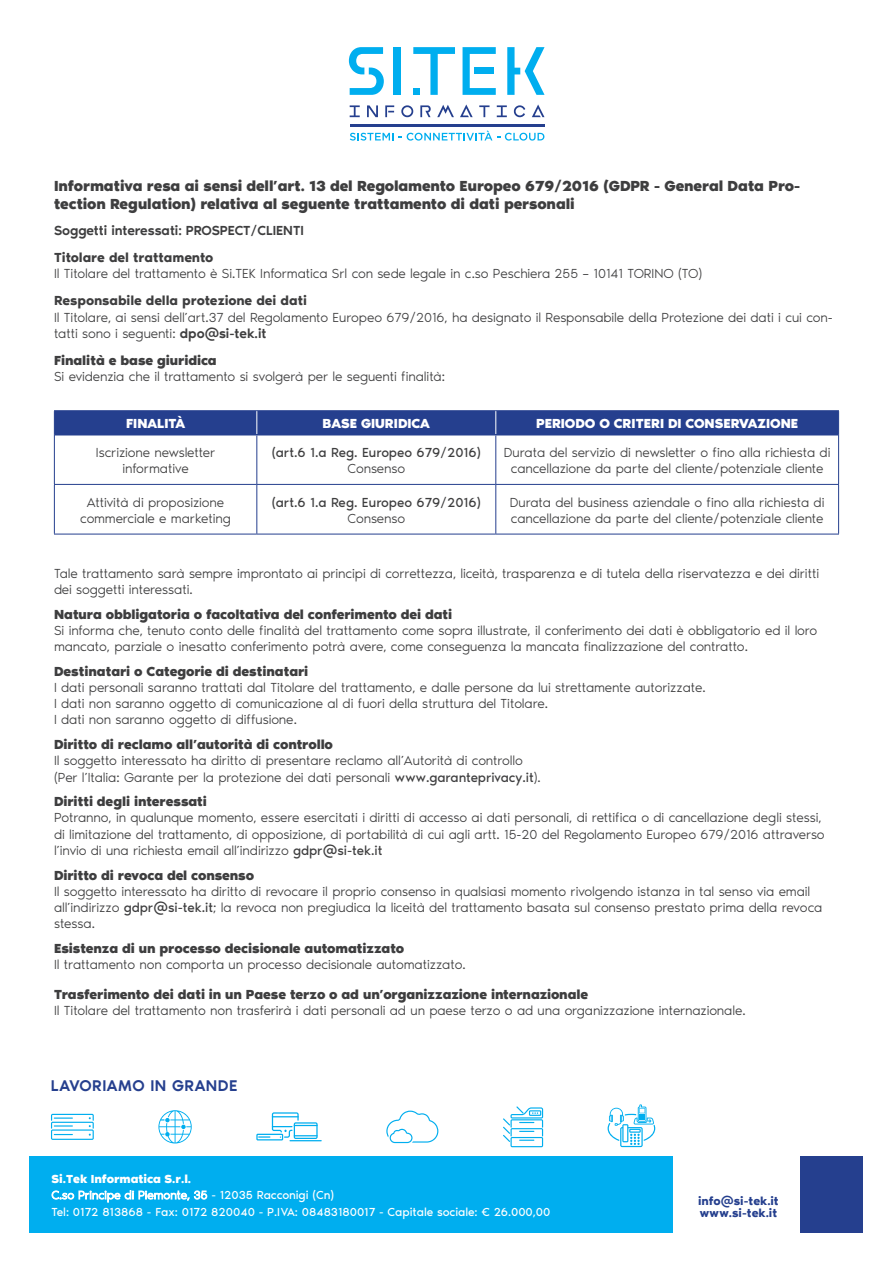
<style>
.page{position:relative;width:893px;height:1263px;background:#fff}
.page>*{position:absolute;margin:0;border:0;box-sizing:border-box;transform-origin:0 0}
.t1{font:500 15.9px "Noir Pro";letter-spacing:.03em;color:#253f8e}
.t2{font:700 15px/18px "Noir Pro";letter-spacing:-.01em;color:#3e3e3f}
.t3{font:300 13.5px/16.2px "Noir Pro";letter-spacing:-.01em;color:#3e3e3f}
.t4{font:700 13.5px "Noir Pro";letter-spacing:-.01em;color:#3e3e3f}
.t5{font:13.5px "Noir Pro";color:#3e3e3f}
.t6{font:600 13.5px "Noir Pro";letter-spacing:-.01em;color:#3e3e3f}
.t7{font:700 13.5px "Noir Pro";color:#fff}
.t8{font:500 13.5px "Noir Pro";letter-spacing:-.01em;color:#3e3e3f}
.t9{font:12px/16.2px "Noir Pro";color:#fff}
.t10{font:600 12px/12px "Noir Pro";color:#253f8e}
.s1{font-weight:500}
.s2{font-weight:400}
.s3{font-weight:700}
.s4{font-weight:300}
</style>
<div class="page">
<div style="left:30px;top:1157px;width:643px;height:76px;background:#00aeef"></div>
<div style="left:800px;top:1157px;width:63px;height:76px;background:#253f8e"></div>
<div style="left:394px;top:47px;width:7px;height:48px;background:#00aeef"></div>
<svg style="left:413px;top:47px;width:42px;height:48px"></svg>
<svg style="left:463px;top:47px;width:33px;height:48px"></svg>
<div style="left:474px;top:68px;width:19px;height:6px;background:#00aeef"></div>
<svg style="left:507px;top:47px;width:37px;height:48px"></svg>
<svg style="left:349px;top:47px;width:35px;height:48px"></svg>
<svg style="left:350px;top:105px;width:10px;height:12px"></svg>
<svg style="left:367px;top:105px;width:11px;height:12px"></svg>
<svg style="left:385px;top:105px;width:9px;height:12px"></svg>
<svg style="left:401px;top:105px;width:12px;height:12px"></svg>
<svg style="left:420px;top:105px;width:11px;height:12px"></svg>
<svg style="left:437px;top:105px;width:17px;height:12px"></svg>
<svg style="left:460px;top:104px;width:13px;height:13px"></svg>
<svg style="left:479px;top:105px;width:10px;height:12px"></svg>
<svg style="left:497px;top:105px;width:10px;height:12px"></svg>
<svg style="left:514px;top:105px;width:11px;height:12px"></svg>
<svg style="left:532px;top:104px;width:12px;height:13px"></svg>
<hr style="left:350px;top:125px;width:194px;height:2px;background:#253f8e">
<svg style="left:350px;top:133px;width:43px;height:8px"></svg>
<svg style="left:399px;top:130px;width:145px;height:11px"></svg>
<svg style="left:386px;top:1110px;width:52px;height:33px"></svg>
<svg style="left:158px;top:1110px;width:34px;height:33px"></svg>
<svg style="left:51px;top:1114px;width:43px;height:26px"></svg>
<hr style="left:289px;top:1140px;width:33px;height:1px;background:#00aeef">
<svg style="left:256px;top:1112px;width:62px;height:28px"></svg>
<svg style="left:503px;top:1106px;width:40px;height:41px"></svg>
<svg style="left:608px;top:1104px;width:47px;height:43px"></svg>
<hr style="left:54px;top:410px;width:203px;height:1px;background:#253f8e">
<hr style="left:257px;top:410px;width:239px;height:1px;background:#253f8e">
<hr style="left:496px;top:410px;width:343px;height:1px;background:#253f8e">
<hr style="left:54px;top:435px;width:1px;height:49px;background:#253f8e">
<hr style="left:256px;top:435px;width:1px;height:49px;background:#253f8e">
<hr style="left:495px;top:435px;width:1px;height:49px;background:#253f8e">
<hr style="left:838px;top:435px;width:1px;height:49px;background:#253f8e">
<hr style="left:54px;top:484px;width:203px;height:1px;background:#253f8e">
<hr style="left:54px;top:485px;width:1px;height:49px;background:#253f8e">
<hr style="left:257px;top:484px;width:239px;height:1px;background:#253f8e">
<hr style="left:256px;top:485px;width:1px;height:49px;background:#253f8e">
<hr style="left:496px;top:484px;width:343px;height:1px;background:#253f8e">
<hr style="left:495px;top:485px;width:1px;height:49px;background:#253f8e">
<hr style="left:838px;top:485px;width:1px;height:49px;background:#253f8e">
<hr style="left:54px;top:534px;width:203px;height:1px;background:#253f8e">
<hr style="left:257px;top:534px;width:239px;height:1px;background:#253f8e">
<hr style="left:496px;top:534px;width:343px;height:1px;background:#253f8e">
<div style="left:54px;top:411px;width:785px;height:24px;background:#253f8e"></div>
<p class="t2" style="left:54px;top:175px;width:748px">Informativa resa ai sensi dell’art. 13 del Regolamento Europeo 679/2016 (GDPR - General Data Pro&shy;tection Regulation) relativa al seguente trattamento di dati personali</p>
<p class="t8" style="left:54px;top:220px;width:251px">Soggetti interessati: PROSPECT/CLIENTI</p>
<p class="t6" style="left:54px;top:247px;width:161px">Titolare del trattamento</p>
<p class="t3" style="left:54px;top:265px;width:650px">Il Titolare del trattamento è Si.TEK Informatica Srl con sede legale in c.so Peschiera 255 – 10141 TORINO (TO)</p>
<p class="t6" style="left:54px;top:290px;width:254px">Responsabile della protezione dei dati</p>
<p class="t3" style="left:54px;top:308px;width:780px">Il Titolare, ai sensi dell’art.37 del Regolamento Europeo 679/2016, ha designato il Responsabile della Protezione dei dati i cui con&shy;tatti sono i seguenti: <span class="s1">dpo@si-tek.it</span></p>
<p class="t4" style="left:54px;top:349px;width:164px">Finalità e base giuridica</p>
<p class="t3" style="left:54px;top:367px;width:393px">Si evidenzia che il trattamento si svolgerà per le seguenti finalità:</p>
<p class="t7" style="left:126px;top:412px;width:60px">FINALITÀ</p>
<p class="t7" style="left:323px;top:412px;width:109px">BASE GIURIDICA</p>
<p class="t7" style="left:536px;top:412px;width:263px">PERIODO O CRITERI DI CONSERVAZIONE</p>
<p class="t3" style="left:96px;top:443px;width:121px;text-align:center">Iscrizione newsletter informative</p>
<p class="t5" style="left:272px;top:442px;width:211px">(art.6 1.a Reg. Europeo 679/2016)</p>
<p class="t3" style="left:504px;top:443px;width:328px;text-align:center">Durata del servizio di newsletter o fino alla richiesta di cancellazione da parte del cliente/potenziale cliente</p>
<p class="t3" style="left:347px;top:460px;width:59px">Consenso</p>
<p class="t3" style="left:80px;top:493px;width:152px;text-align:center">Attività di proposizione commerciale e marketing</p>
<p class="t5" style="left:272px;top:492px;width:211px">(art.6 1.a Reg. Europeo 679/2016)</p>
<p class="t3" style="left:347px;top:509px;width:59px">Consenso</p>
<p class="t3" style="left:510px;top:493px;width:316px">Durata del business aziendale o fino alla richiesta di cancellazione da parte del cliente/potenziale cliente</p>
<p class="t3" style="left:54px;top:564px;width:767px">Tale trattamento sarà sempre improntato ai principi di correttezza, liceità, trasparenza e di tutela della riservatezza e dei diritti dei soggetti interessati.</p>
<p class="t4" style="left:54px;top:603px;width:400px">Natura obbligatoria o facoltativa del conferimento dei dati</p>
<p class="t3" style="left:54px;top:621px;width:765px">Si informa che, tenuto conto delle finalità del trattamento come sopra illustrate, il conferimento dei dati è obbligatorio ed il loro mancato, parziale o inesatto conferimento potrà avere, come conseguenza la mancata finalizzazione del contratto.</p>
<p class="t4" style="left:54px;top:660px;width:256px">Destinatari o Categorie di destinatari</p>
<p class="t3" style="left:54px;top:679px;width:653px">I dati personali saranno trattati dal Titolare del trattamento, e dalle persone da lui strettamente autorizzate.<br>I dati non saranno oggetto di comunicazione al di fuori della struttura del Titolare.<br>I dati non saranno oggetto di diffusione.</p>
<p class="t4" style="left:54px;top:733px;width:280px">Diritto di reclamo all’autorità di controllo</p>
<p class="t3" style="left:54px;top:752px;width:488px">Il soggetto interessato ha diritto di presentare reclamo all’Autorità di controllo (Per l’Italia: Garante per la protezione dei dati personali <span class="s2">www.garanteprivacy.it</span>).</p>
<p class="t4" style="left:54px;top:791px;width:155px">Diritti degli interessati</p>
<p class="t3" style="left:54px;top:809px;width:772px">Potranno, in qualunque momento, essere esercitati i diritti di accesso ai dati personali, di rettifica o di cancellazione degli stessi, di limitazione del trattamento, di opposizione, di portabilità di cui agli artt. 15-20 del Regolamento Europeo 679/2016 attraverso l’invio di una richiesta email all’indirizzo <span class="s2">gdpr@si-tek.it</span></p>
<p class="t4" style="left:54px;top:864px;width:202px">Diritto di revoca del consenso</p>
<p class="t3" style="left:54px;top:882px;width:770px">Il soggetto interessato ha diritto di revocare il proprio consenso in qualsiasi momento rivolgendo istanza in tal senso via email all’indirizzo <span class="s2">gdpr@si-tek.it</span>; la revoca non pregiudica la liceità del trattamento basata sul consenso prestato prima della revoca stessa.</p>
<p class="t4" style="left:54px;top:937px;width:352px">Esistenza di un processo decisionale automatizzato</p>
<p class="t3" style="left:54px;top:956px;width:413px">Il trattamento non comporta un processo decisionale automatizzato.</p>
<p class="t4" style="left:54px;top:984px;width:536px">Trasferimento dei dati in un Paese terzo o ad un’organizzazione internazionale</p>
<p class="t3" style="left:54px;top:1002px;width:693px">Il Titolare del trattamento non trasferirà i dati personali ad un paese terzo o ad una organizzazione internazionale.</p>
<p class="t1" style="left:51px;top:1073px;width:188px">LAVORIAMO IN GRANDE</p>
<p class="t9" style="left:51px;top:1170px;width:500px"><span class="s3">Si.Tek Informatica S.r.l.<br></span><span class="s4">C.so Principe di Piemonte, 35</span> - 12035 Racconigi (Cn)<br>Tel: 0172 813868 - Fax: 0172 820040 - P.IVA: 08483180017 - Capitale sociale: € 26.000,00</p>
<p class="t10" style="left:698px;top:1193px;width:82px">info@si-tek.it www.si-tek.it</p>
</div>
